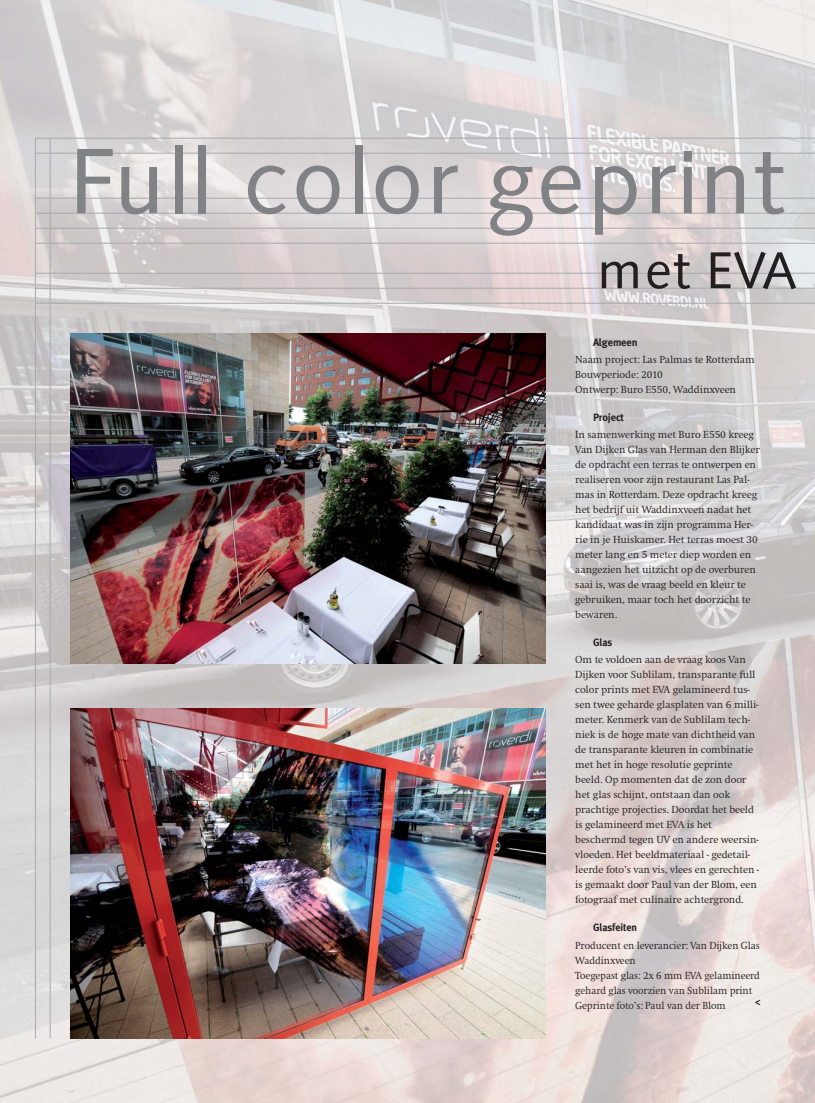
<style>
.page{position:relative;width:815px;height:1103px;background:#fff}
.page>*{position:absolute;margin:0;border:0;box-sizing:border-box;transform-origin:0 0}
.t1{font:96.25px "Saxony";letter-spacing:.01em;color:#808285}
.t2{font:53.75px "Saxony";letter-spacing:.01em;color:#231f20}
.t3{font:300 10.62px/15px "Swift";letter-spacing:-.01em;color:#231f20}
.t4{font:300 10.62px/15px "Swift";letter-spacing:-.01em;color:#231f20;scale:.96 1}
.t5{font:700 10.62px "Meta Plus";letter-spacing:-.01em;color:#231f20}
.t6{font:700 10.62px "Meta Plus";letter-spacing:-.01em;color:#231f20;scale:.96 1}
.t7{font:800 10.62px "Swift";color:#231f20}
</style>
<div class="page">
<img style="left:0;top:0;width:815px;height:1103px">
<hr style="left:35px;top:138px;width:780px;height:1px;background:#a7a9ac">
<hr style="left:35px;top:153px;width:780px;height:1px;background:#a7a9ac">
<hr style="left:35px;top:198px;width:780px;height:1px;background:#a7a9ac">
<hr style="left:35px;top:213px;width:780px;height:1px;background:#a7a9ac">
<hr style="left:35px;top:228px;width:780px;height:1px;background:#a7a9ac">
<hr style="left:35px;top:243px;width:780px;height:1px;background:#a7a9ac">
<hr style="left:35px;top:273px;width:780px;height:1px;background:#a7a9ac">
<hr style="left:35px;top:288px;width:780px;height:1px;background:#a7a9ac">
<hr style="left:35px;top:303px;width:780px;height:1px;background:#a7a9ac">
<hr style="left:35px;top:138px;width:1px;height:900px;background:#a7a9ac">
<hr style="left:50px;top:138px;width:1px;height:900px;background:#a7a9ac">
<img style="left:71px;top:333px;width:475px;height:330px">
<img style="left:71px;top:708px;width:475px;height:330px">
<h1 class="t1" style="left:71px;top:144px;width:715px">Full color geprint</h1>
<h2 class="t2" style="left:598px;top:250px;width:201px">met EVA</h2>
<p class="t5" style="left:593px;top:338px;width:46px">Algemeen</p>
<p class="t3" style="left:575px;top:353px;width:181px">Naam project: Las Palmas te Rotterdam<br>Bouwperiode: 2010<br>Ontwerp: Buro E550, Waddinxveen</p>
<p class="t5" style="left:593px;top:413px;width:33px">Project</p>
<p class="t3" style="left:575px;top:428px;width:186px">In samenwerking met Buro E550 kreeg Van Dijken Glas van Herman den Blijker de opdracht een terras te ontwerpen en realiseren voor zijn restaurant Las Pal&shy;mas in Rotterdam. Deze opdracht kreeg het bedrijf uit Waddinxveen nadat het kandidaat was in zijn programma Her&shy;rie in je Huiskamer. Het terras moest 30 meter lang en 5 meter diep worden en aangezien het uitzicht op de overburen saai is, was de vraag beeld en kleur te gebruiken, maar toch het doorzicht te bewaren.</p>
<p class="t6" style="left:593px;top:638px;width:22px">Glas</p>
<p class="t3" style="left:575px;top:653px;width:185px">Om te voldoen aan de vraag koos Van Dijken voor Sublilam, transparante full color prints met EVA gelamineerd tus&shy;sen twee geharde glasplaten van 6 milli&shy;meter. Kenmerk van de Sublilam tech&shy;niek is de hoge mate van dichtheid van de transparante kleuren in combinatie met het in hoge resolutie geprinte beeld. Op momenten dat de zon door het glas schijnt, ontstaan dan ook prachtige projecties. Doordat het beeld is gelamineerd met EVA is het beschermd tegen UV en andere weersin&shy;vloeden. Het beeldmateriaal - gedetail&shy;leerde foto’s van vis, vlees en gerechten - is gemaakt door Paul van der Blom, een fotograaf met culinaire achtergrond.</p>
<p class="t6" style="left:593px;top:923px;width:47px">Glasfeiten</p>
<p class="t4" style="left:575px;top:938px;width:194px">Producent en leverancier: Van Dijken Glas Waddinxveen<br>Toegepast glas: 2x 6 mm EVA gelamineerd gehard glas voorzien van Sublilam print Geprinte foto’s: Paul van der Blom</p>
<p class="t7" style="left:755px;top:998px;width:7px">&lt;</p>
</div>
